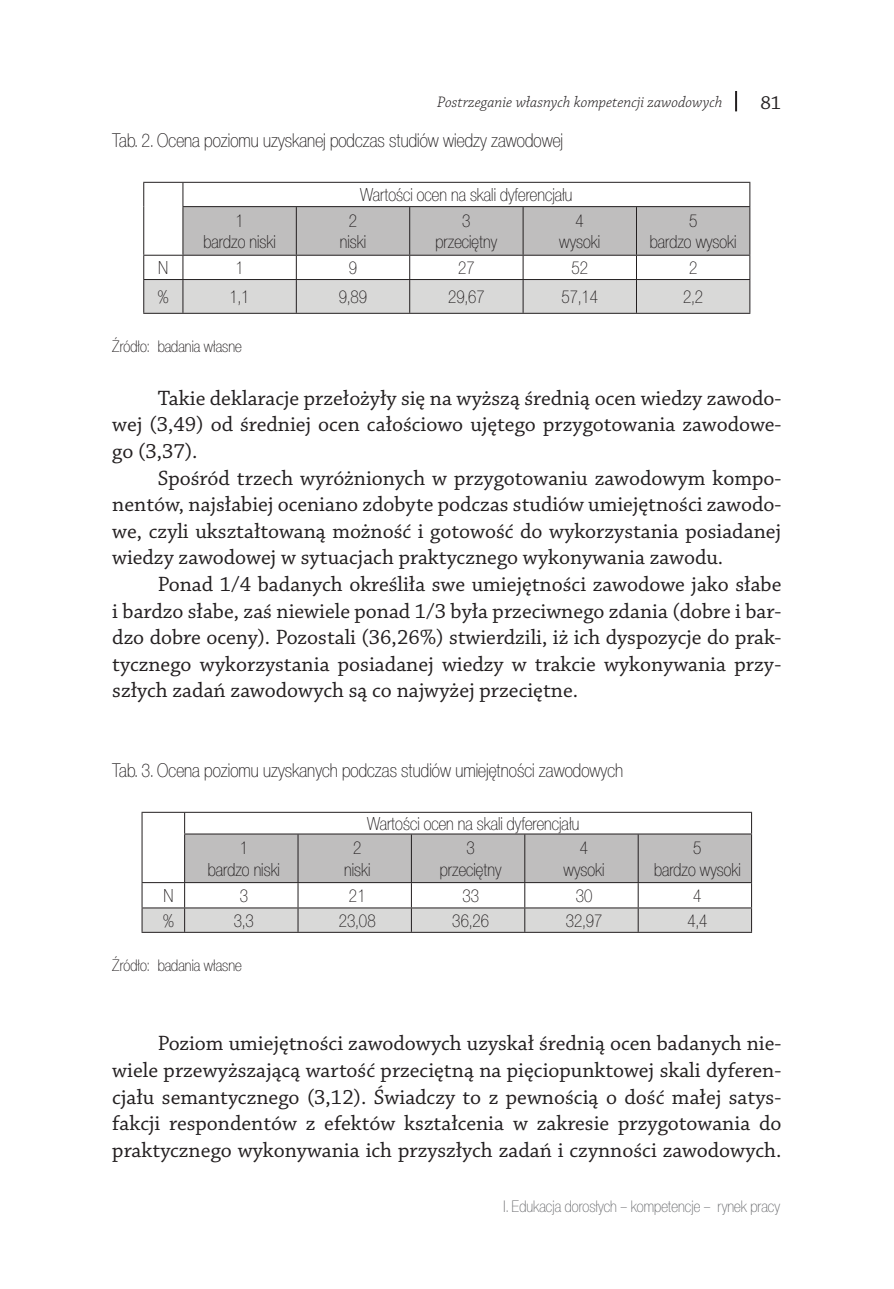
<style>
.page{position:relative;width:894px;height:1289px;background:#fff}
.page>*{position:absolute;margin:0;border:0;box-sizing:border-box;transform-origin:0 0}
.t1{font:21.8px/26.6px "Chaparral Pro";color:#231f20;text-align:justify}
.t2{font:20px "Chaparral Pro";color:#231f20}
.t3{font:19px "Switzer Cnd EFN Thin";color:#231f20}
.t4{font:18px/21.6px "Switzer Cnd EFN Thin";color:#231f20;text-align:center}
.t5{font:16px "Switzer Cnd EFN Thin";color:#6c6d70}
.t6{font:italic 300 16px "Chaparral Pro";color:#231f20}
.t7{font:16px "Switzer Cnd EFN Thin";color:#231f20}
</style>
<div class="page">
<hr style="left:735px;top:91px;width:2px;height:20px;background:#231f20">
<hr style="left:143px;top:182px;width:607px;height:1px;background:#231f20">
<hr style="left:143px;top:313px;width:607px;height:1px;background:#231f20">
<svg style="left:143px;top:183px;width:607px;height:130px"></svg>
<hr style="left:143px;top:280px;width:1px;height:33px;background:#231f20">
<hr style="left:182px;top:280px;width:1px;height:33px;background:#231f20">
<hr style="left:296px;top:280px;width:1px;height:33px;background:#231f20">
<hr style="left:409px;top:280px;width:1px;height:33px;background:#231f20">
<hr style="left:523px;top:280px;width:1px;height:33px;background:#231f20">
<hr style="left:636px;top:280px;width:1px;height:33px;background:#231f20">
<hr style="left:749px;top:280px;width:1px;height:33px;background:#231f20">
<hr style="left:142px;top:812px;width:610px;height:1px;background:#231f20">
<hr style="left:142px;top:932px;width:610px;height:1px;background:#231f20">
<svg style="left:142px;top:813px;width:610px;height:119px"></svg>
<p class="t6" style="left:437px;top:96px;width:287px">Postrzeganie własnych kompetencji zawodowych</p>
<p class="t2" style="left:760px;top:95px;width:22px">81</p>
<p class="t3" style="left:112px;top:133px;width:452px">Tab. 2. Ocena poziomu uzyskanej podczas studiów wiedzy zawodowej</p>
<p class="t4" style="left:360px;top:185px;width:214px">Wartości ocen na skali dyferencjału</p>
<p class="t4" style="left:203px;top:211px;width:74px">1<br>bardzo niski</p>
<p class="t4" style="left:340px;top:211px;width:28px">2 niski</p>
<p class="t4" style="left:436px;top:211px;width:63px">3 przeciętny</p>
<p class="t4" style="left:559px;top:211px;width:42px">4 wysoki</p>
<p class="t4" style="left:650px;top:211px;width:88px">5<br>bardzo wysoki</p>
<p class="t4" style="left:158px;top:258px;width:12px">N</p>
<p class="t4" style="left:235px;top:258px;width:10px">1</p>
<p class="t4" style="left:349px;top:258px;width:10px">9</p>
<p class="t4" style="left:458px;top:258px;width:18px">27</p>
<p class="t4" style="left:571px;top:258px;width:18px">52</p>
<p class="t4" style="left:689px;top:258px;width:10px">2</p>
<p class="t4" style="left:158px;top:287px;width:12px">%</p>
<p class="t4" style="left:230px;top:287px;width:22px">1,1</p>
<p class="t4" style="left:339px;top:287px;width:30px">9,89</p>
<p class="t4" style="left:448px;top:287px;width:38px">29,67</p>
<p class="t4" style="left:561px;top:287px;width:38px">57,14</p>
<p class="t4" style="left:683px;top:287px;width:22px">2,2</p>
<p class="t7" style="left:112px;top:340px;width:131px">Źródło: badania własne</p>
<p class="t1" style="left:112px;top:387px;width:671px;text-indent:45px">Takie deklaracje przełożyły się na wyższą średnią ocen wiedzy zawodo&shy;wej (3,49) od średniej ocen całościowo ujętego przygotowania zawodowe&shy;go (3,37).</p>
<p class="t1" style="left:112px;top:466px;width:671px;text-indent:45px">Spośród trzech wyróżnionych w przygotowaniu zawodowym kompo&shy;nentów, najsłabiej oceniano zdobyte podczas studiów umiejętności zawodo&shy;we, czyli ukształtowaną możność i gotowość do wykorzystania posiadanej wiedzy zawodowej w sytuacjach praktycznego wykonywania zawodu.</p>
<p class="t1" style="left:112px;top:573px;width:671px;text-indent:45px">Ponad 1/4 badanych określiła swe umiejętności zawodowe jako słabe i bardzo słabe, zaś niewiele ponad 1/3 była przeciwnego zdania (dobre i bar&shy;dzo dobre oceny). Pozostali (36,26%) stwierdzili, iż ich dyspozycje do prak&shy;tycznego wykorzystania posiadanej wiedzy w trakcie wykonywania przy&shy;szłych zadań zawodowych są co najwyżej przeciętne.</p>
<p class="t3" style="left:112px;top:763px;width:512px">Tab. 3. Ocena poziomu uzyskanych podczas studiów umiejętności zawodowych</p>
<p class="t4" style="left:367px;top:814px;width:214px">Wartości ocen na skali dyferencjału</p>
<p class="t4" style="left:208px;top:838px;width:74px">1<br>bardzo niski</p>
<p class="t4" style="left:344px;top:838px;width:28px">2 niski</p>
<p class="t4" style="left:440px;top:838px;width:63px">3 przeciętny</p>
<p class="t4" style="left:564px;top:838px;width:42px">4 wysoki</p>
<p class="t4" style="left:654px;top:838px;width:88px">5<br>bardzo wysoki</p>
<p class="t4" style="left:163px;top:886px;width:12px">N</p>
<p class="t4" style="left:240px;top:886px;width:10px">3</p>
<p class="t4" style="left:349px;top:886px;width:18px">21</p>
<p class="t4" style="left:462px;top:886px;width:18px">33</p>
<p class="t4" style="left:576px;top:886px;width:18px">30</p>
<p class="t4" style="left:693px;top:886px;width:10px">4</p>
<p class="t4" style="left:163px;top:911px;width:12px">%</p>
<p class="t4" style="left:234px;top:911px;width:22px">3,3</p>
<p class="t4" style="left:339px;top:911px;width:38px">23,08</p>
<p class="t4" style="left:452px;top:911px;width:38px">36,26</p>
<p class="t4" style="left:566px;top:911px;width:38px">32,97</p>
<p class="t4" style="left:687px;top:911px;width:22px">4,4</p>
<p class="t7" style="left:112px;top:959px;width:131px">Źródło: badania własne</p>
<p class="t1" style="left:112px;top:1032px;width:671px;text-indent:45px">Poziom umiejętności zawodowych uzyskał średnią ocen badanych nie&shy;wiele przewyższającą wartość przeciętną na pięciopunktowej skali dyferen&shy;cjału semantycznego (3,12). Świadczy to z pewnością o dość małej satys&shy;fakcji respondentów z efektów kształcenia w zakresie przygotowania do praktycznego wykonywania ich przyszłych zadań i czynności zawodowych.</p>
<p class="t5" style="left:503px;top:1200px;width:279px">I. Edukacja dorosłych – kompetencje – rynek pracy</p>
</div>
